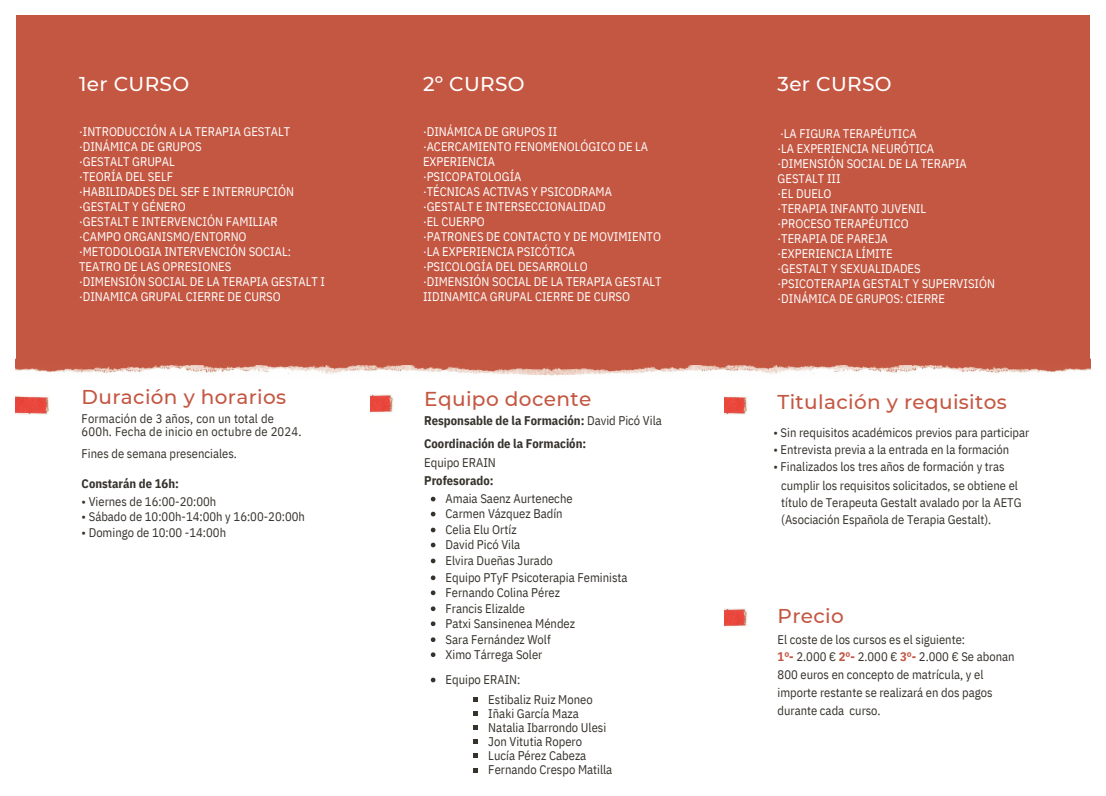
<style>
.page{position:relative;width:1106px;height:796px;background:#fff}
.page>*{position:absolute;margin:0;border:0;box-sizing:border-box;transform-origin:0 0}
.t1{font:500 20.12px "Montserrat";letter-spacing:.015em;color:#c45742}
.t2{font:500 20px "Montserrat";letter-spacing:.015em;color:#c45742}
.t3{font:500 20px "Montserrat";letter-spacing:.015em;color:#fff}
.t4{font:12.5px/17.9px "IBM Plex Sans Cond";color:#36322c}
.t5{font:12.5px/15px "IBM Plex Sans Cond";color:#fff}
.t6{font:700 12.5px "IBM Plex Sans Cond";color:#36322c}
.s1{font-weight:400}
.s2{font-weight:700;color:#c45742}
</style>
<div class="page">
<img style="left:552px;top:356px;width:538px;height:20px">
<img style="left:15px;top:358px;width:537px;height:18px">
<div style="left:16px;top:16px;width:1073px;height:349px;background:#c45742"></div>
<img style="left:724px;top:609px;width:24px;height:18px">
<img style="left:724px;top:396px;width:24px;height:18px">
<img style="left:370px;top:394px;width:23px;height:19px">
<img style="left:16px;top:396px;width:34px;height:18px">
<svg style="left:431px;top:497px;width:4px;height:4px"></svg>
<svg style="left:431px;top:512px;width:4px;height:4px"></svg>
<svg style="left:431px;top:528px;width:4px;height:4px"></svg>
<svg style="left:431px;top:543px;width:4px;height:4px"></svg>
<svg style="left:431px;top:559px;width:4px;height:4px"></svg>
<svg style="left:431px;top:575px;width:4px;height:5px"></svg>
<svg style="left:431px;top:590px;width:4px;height:5px"></svg>
<svg style="left:431px;top:606px;width:4px;height:5px"></svg>
<svg style="left:431px;top:621px;width:4px;height:5px"></svg>
<svg style="left:431px;top:637px;width:4px;height:5px"></svg>
<svg style="left:431px;top:652px;width:4px;height:5px"></svg>
<svg style="left:431px;top:678px;width:4px;height:4px"></svg>
<svg style="left:473px;top:697px;width:4px;height:5px"></svg>
<svg style="left:473px;top:711px;width:4px;height:5px"></svg>
<svg style="left:473px;top:725px;width:4px;height:5px"></svg>
<svg style="left:473px;top:740px;width:4px;height:4px"></svg>
<svg style="left:473px;top:754px;width:4px;height:4px"></svg>
<svg style="left:473px;top:768px;width:4px;height:4px"></svg>
<p class="t3" style="left:79px;top:72px;width:111px">1er CURSO</p>
<p class="t3" style="left:423px;top:72px;width:103px">2º CURSO</p>
<p class="t5" style="left:79px;top:124px;width:247px">·INTRODUCCIÓN A LA TERAPIA GESTALT ·DINÁMICA DE GRUPOS<br>·GESTALT GRUPAL<br>·TEORÍA DEL SELF<br>·HABILIDADES DEL SEF E INTERRUPCIÓN ·GESTALT Y GÉNERO<br>·GESTALT E INTERVENCIÓN FAMILIAR<br>·CAMPO ORGANISMO/ENTORNO ·METODOLOGIA INTERVENCIÓN SOCIAL:<br>TEATRO DE LAS OPRESIONES<br>·DIMENSIÓN SOCIAL DE LA TERAPIA GESTALT I ·DINAMICA GRUPAL CIERRE DE CURSO</p>
<p class="t5" style="left:423px;top:124px;width:240px">·DINÁMICA DE GRUPOS II<br>·ACERCAMIENTO FENOMENOLÓGICO DE LA<br>EXPERIENCIA<br>·PSICOPATOLOGÍA<br>·TÉCNICAS ACTIVAS Y PSICODRAMA ·GESTALT E INTERSECCIONALIDAD<br>·EL CUERPO<br>·PATRONES DE CONTACTO Y DE MOVIMIENTO ·LA EXPERIENCIA PSICÓTICA<br>·PSICOLOGÍA DEL DESARROLLO<br>·DIMENSIÓN SOCIAL DE LA TERAPIA GESTALT<br>IIDINAMICA GRUPAL CIERRE DE CURSO</p>
<p class="t2" style="left:82px;top:385px;width:206px">Duración y horarios</p>
<p class="t4" style="left:82px;top:412px;width:221px;line-height:13.1px">Formación de 3 años, con un total de<br>600h. Fecha de inicio en octubre de 2024.</p>
<p class="t4" style="left:82px;top:444px;width:157px">Fines de semana presenciales.</p>
<p class="t6" style="left:82px;top:475px;width:99px">Constarán de 16h:</p>
<p class="t4" style="left:82px;top:492px;width:136px">• Viernes de 16:00-20:00h</p>
<p class="t4" style="left:82px;top:507px;width:225px">• Sábado de 10:00h-14:00h y 16:00-20:00h</p>
<p class="t4" style="left:82px;top:523px;width:146px">• Domingo de 10:00 -14:00h</p>
<p class="t1" style="left:424px;top:386px;width:169px">Equipo docente</p>
<p class="t6" style="left:424px;top:413px;width:239px">Responsable de la Formación: <span class="s1">David Picó Vila</span></p>
<p class="t6" style="left:424px;top:435px;width:163px">Coordinación de la Formación:</p>
<p class="t4" style="left:424px;top:453px;width:73px">Equipo ERAIN</p>
<p class="t6" style="left:424px;top:472px;width:71px">Profesorado:</p>
<p class="t4" style="left:445px;top:490px;width:129px">Amaia Saenz Aurteneche</p>
<p class="t4" style="left:445px;top:505px;width:119px">Carmen Vázquez Badín</p>
<p class="t4" style="left:445px;top:521px;width:72px">Celia Elu Ortíz</p>
<p class="t4" style="left:445px;top:536px;width:76px">David Picó Vila</p>
<p class="t4" style="left:445px;top:552px;width:109px">Elvira Dueñas Jurado</p>
<p class="t4" style="left:445px;top:568px;width:183px">Equipo PTyF Psicoterapia Feminista</p>
<p class="t4" style="left:445px;top:583px;width:116px">Fernando Colina Pérez</p>
<p class="t4" style="left:445px;top:599px;width:81px">Francis Elizalde</p>
<p class="t4" style="left:445px;top:614px;width:131px">Patxi Sansinenea Méndez</p>
<p class="t4" style="left:445px;top:630px;width:107px">Sara Fernández Wolf</p>
<p class="t4" style="left:445px;top:645px;width:98px">Ximo Tárrega Soler</p>
<p class="t4" style="left:445px;top:671px;width:76px">Equipo ERAIN:</p>
<p class="t4" style="left:488px;top:690px;width:106px">Estibaliz Ruiz Moneo</p>
<p class="t4" style="left:488px;top:704px;width:92px">Iñaki García Maza</p>
<p class="t4" style="left:488px;top:718px;width:119px">Natalia Ibarrondo Ulesi</p>
<p class="t4" style="left:488px;top:732px;width:95px">Jon Vitutia Ropero</p>
<p class="t4" style="left:488px;top:747px;width:99px">Lucía Pérez Cabeza</p>
<p class="t4" style="left:488px;top:761px;width:125px">Fernando Crespo Matilla</p>
<p class="t3" style="left:777px;top:72px;width:115px">3er CURSO</p>
<h2 class="t5" style="left:777px;top:126px;width:219px">·LA FIGURA TERAPÉUTICA<br>·LA EXPERIENCIA NEURÓTICA ·DIMENSIÓN SOCIAL DE LA TERAPIA<br>GESTALT III<br>·EL DUELO<br>·TERAPIA INFANTO JUVENIL<br>·PROCESO TERAPÉUTICO<br>·TERAPIA DE PAREJA<br>·EXPERIENCIA LÍMITE<br>·GESTALT Y SEXUALIDADES ·PSICOTERAPIA GESTALT Y SUPERVISIÓN ·DINÁMICA DE GRUPOS: CIERRE</h2>
<p class="t2" style="left:777px;top:389px;width:231px">Titulación y requisitos</p>
<p class="t4" style="left:773px;top:423px;width:257px">• Sin requisitos académicos previos para participar</p>
<p class="t4" style="left:773px;top:440px;width:237px">• Entrevista previa a la entrada en la formación</p>
<p class="t4" style="left:773px;top:457px;width:232px">• Finalizados los tres años de formación y tras</p>
<p class="t4" style="left:781px;top:477px;width:242px;line-height:16.9px">cumplir los requisitos solicitados, se obtiene el título de Terapeuta Gestalt avalado por la AETG (Asociación Española de Terapia Gestalt).</p>
<p class="t2" style="left:777px;top:604px;width:68px">Precio</p>
<p class="t4" style="left:777px;top:630px;width:189px">El coste de los cursos es el siguiente:</p>
<p class="t4" style="left:777px;top:648px;width:238px"><span class="s2">1º-</span> 2.000 € <span class="s2">2º-</span> 2.000 € <span class="s2">3º-</span> 2.000 € Se abonan 800 euros en concepto de matrícula, y el importe restante se realizará en dos pagos durante cada curso.</p>
</div>
